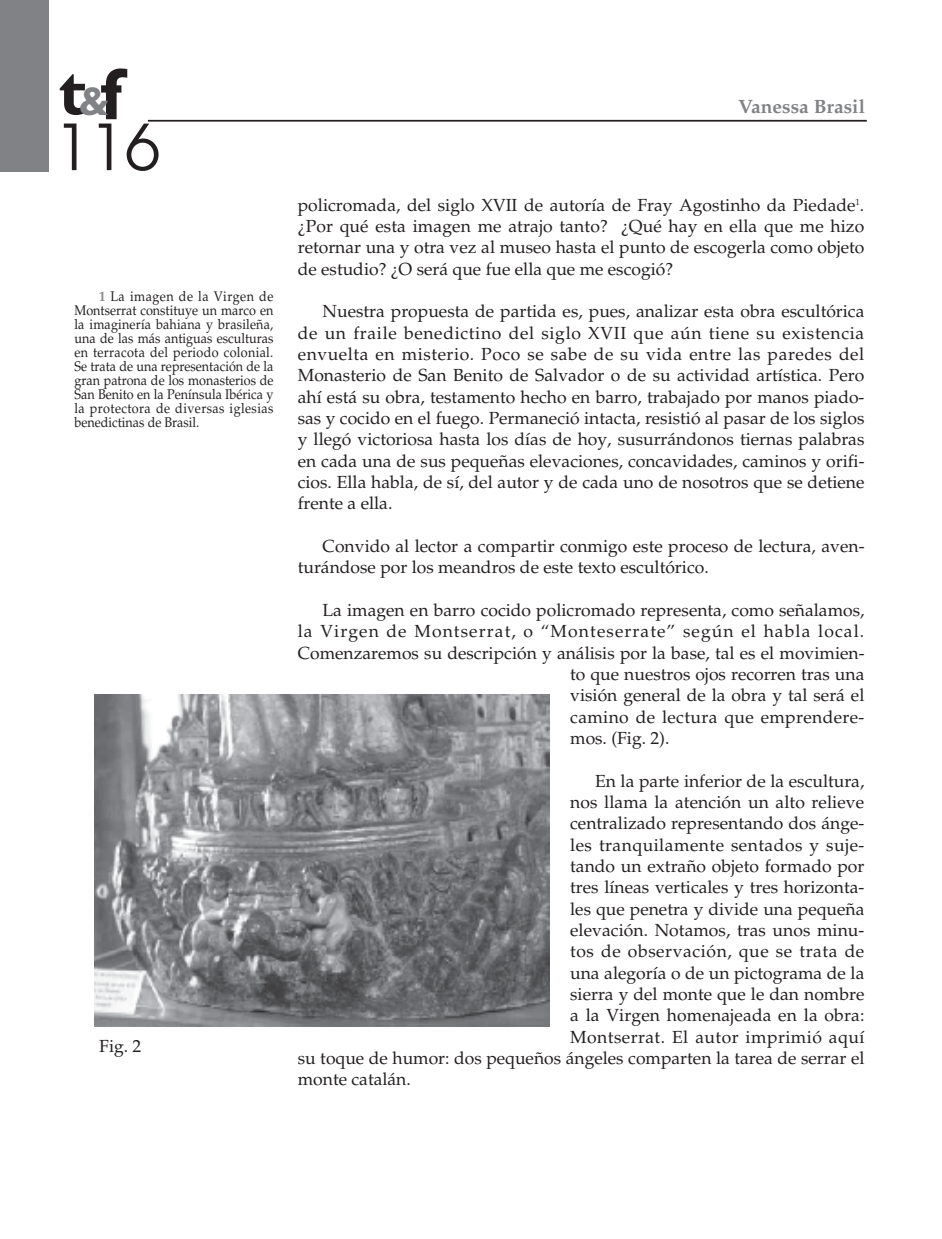
<style>
.page{position:relative;width:942px;height:1239px;background:#fff}
.page>*{position:absolute;margin:0;border:0;box-sizing:border-box;transform-origin:0 0}
.t1{font:700 66.5px "Gill Sans";color:#231f20}
.t2{font:63px "Avant Garde";color:#231f20}
.t3{font:700 19.25px "Palatino";color:#808285}
.t4{font:17.5px/21.3px "Palatino";color:#231f20;text-align:justify}
.t5{font:17.5px "Palatino";letter-spacing:.025em;color:#231f20}
.t6{font:17.5px "Palatino";letter-spacing:.065em;color:#231f20}
.t7{font:17.5px "Palatino";letter-spacing:.02em;color:#231f20}
.t8{font:17.5px "Palatino";letter-spacing:.03em;color:#231f20}
.t9{font:14px/14px "Palatino";letter-spacing:.03em;color:#231f20;text-align:justify;scale:.9 1}
.s1{font-size:40.25px;color:#808285}
.s2{font-size:73.5px}
.s3{font-weight:700;color:#808285}
</style>
<div class="page">
<hr style="left:148px;top:120px;width:718px;height:2px;background:#231f20">
<div style="left:0;top:0;width:49px;height:172px;background:#808285"></div>
<img style="left:95px;top:695px;width:455px;height:331px">
<p class="t1" style="left:59px;top:69px;width:65px">t<span class="s1">&amp;</span><span class="s2">f</span></p>
<p class="t2" style="left:55px;top:124px;width:106px">116</p>
<p class="t9" style="left:74px;top:291px;width:223px;text-indent:25px"><span class="s3">1</span> La imagen de la Virgen de Montserrat constituye un marco en la imaginería bahiana y brasileña, una de las más antiguas esculturas en terracota del periodo colonial.<br>Se trata de una representación de la gran patrona de los monasterios de San Benito en la Península Ibérica y la protectora de diversas iglesias benedictinas de Brasil.</p>
<p class="t4" style="left:99px;top:1037px;width:44px">Fig. 2</p>
<p class="t3" style="left:738px;top:99px;width:128px">Vanessa Brasil</p>
<p class="t4" style="left:298px;top:196px;width:568px">policromada, del siglo XVII de autoría de Fray Agostinho da Piedade<sup>1</sup>. ¿Por qué esta imagen me atrajo tanto? ¿Qué hay en ella que me hizo retornar una y otra vez al museo hasta el punto de escogerla como objeto de estudio? ¿O será que fue ella que me escogió?</p>
<p class="t4" style="left:298px;top:303px;width:568px;text-indent:25px">Nuestra propuesta de partida es, pues, analizar esta obra escultórica de un fraile benedictino del siglo XVII que aún tiene su existencia envuelta en misterio. Poco se sabe de su vida entre las paredes del Monasterio de San Benito de Salvador o de su actividad artística. Pero ahí está su obra, testamento hecho en barro, trabajado por manos piado&shy;sas y cocido en el fuego. Permaneció intacta, resistió al pasar de los siglos y llegó victoriosa hasta los días de hoy, susurrándonos tiernas palabras en cada una de sus pequeñas elevaciones, concavidades, caminos y orifi&shy;cios. Ella habla, de sí, del autor y de cada uno de nosotros que se detiene frente a ella.</p>
<p class="t4" style="left:298px;top:537px;width:568px;text-indent:25px">Convido al lector a compartir conmigo este proceso de lectura, aven&shy;turándose por los meandros de este texto escultórico.</p>
<p class="t4" style="left:322px;top:601px;width:543px">La imagen en barro cocido policromado representa, como señalamos,</p>
<p class="t6" style="left:298px;top:624px;width:568px">la Virgen de Montserrat, o “Monteserrate” según el habla local.</p>
<p class="t4" style="left:298px;top:644px;width:568px">Comenzaremos su descripción y análisis por la base, tal es el movimien-</p>
<p class="t4" style="left:570px;top:665px;width:296px">to que nuestros ojos recorren tras una</p>
<p class="t4" style="left:570px;top:687px;width:296px">visión general de la obra y tal será el</p>
<p class="t7" style="left:570px;top:710px;width:295px">camino de lectura que emprendere-</p>
<p class="t4" style="left:570px;top:729px;width:101px">mos. (Fig. 2).</p>
<p class="t4" style="left:595px;top:772px;width:271px">En la parte inferior de la escultura,</p>
<p class="t4" style="left:570px;top:793px;width:295px">nos llama la atención un alto relieve</p>
<p class="t4" style="left:570px;top:815px;width:296px">centralizado representando dos ánge-</p>
<p class="t5" style="left:570px;top:838px;width:296px">les tranquilamente sentados y suje-</p>
<p class="t4" style="left:570px;top:857px;width:296px">tando un extraño objeto formado por</p>
<p class="t4" style="left:570px;top:879px;width:296px">tres líneas verticales y tres horizonta-</p>
<p class="t4" style="left:570px;top:900px;width:296px">les que penetra y divide una pequeña</p>
<p class="t4" style="left:570px;top:921px;width:295px">elevación. Notamos, tras unos minu-</p>
<p class="t8" style="left:570px;top:944px;width:295px">tos de observación, que se trata de</p>
<p class="t4" style="left:570px;top:964px;width:296px">una alegoría o de un pictograma de la</p>
<p class="t4" style="left:570px;top:985px;width:296px">sierra y del monte que le dan nombre</p>
<p class="t4" style="left:570px;top:1007px;width:296px">a la Virgen homenajeada en la obra:</p>
<p class="t5" style="left:570px;top:1030px;width:295px">Montserrat. El autor imprimió aquí</p>
<p class="t4" style="left:298px;top:1049px;width:568px">su toque de humor: dos pequeños ángeles comparten la tarea de serrar el</p>
<p class="t4" style="left:298px;top:1071px;width:115px">monte catalán.</p>
</div>
